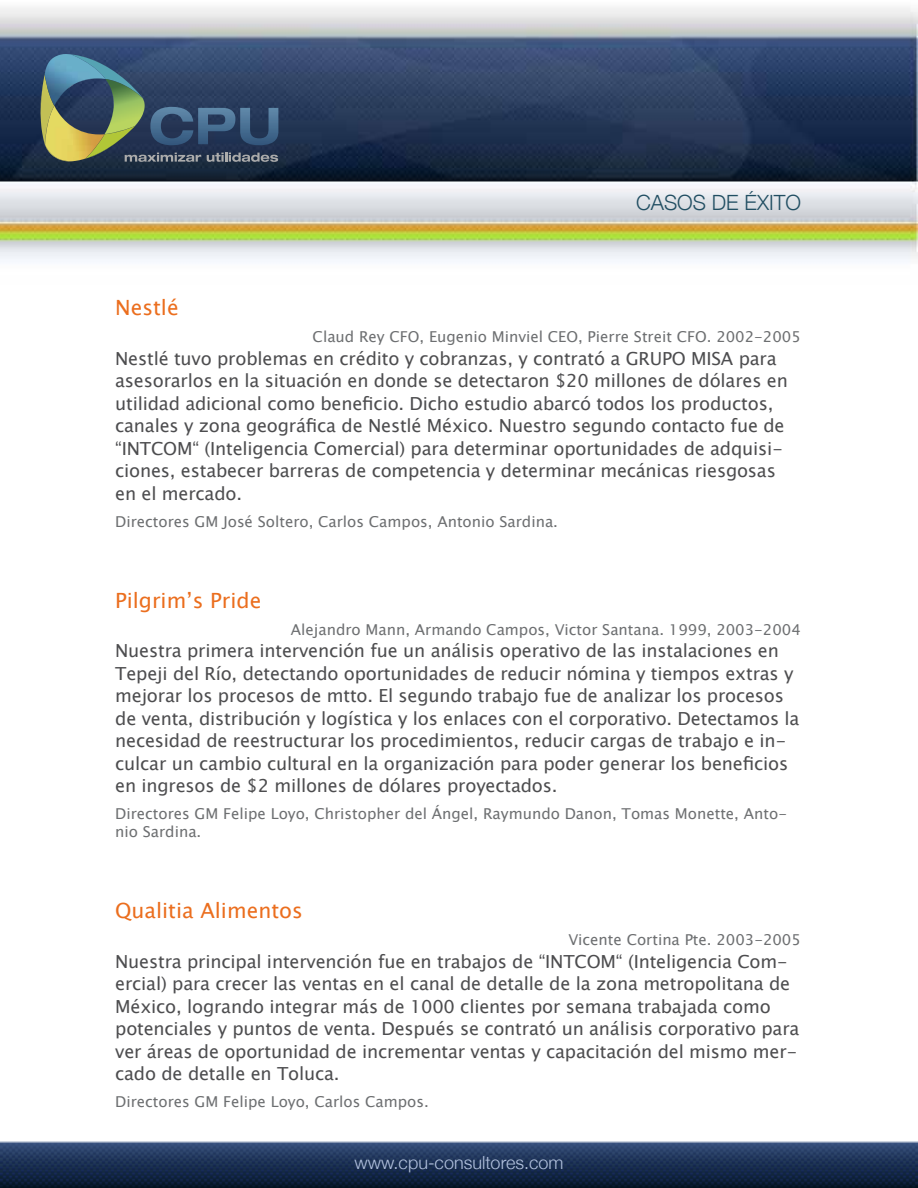
<style>
.page{position:relative;width:918px;height:1188px;background:#fff}
.page>*{position:absolute;margin:0;border:0;box-sizing:border-box;transform-origin:0 0}
.t1{font:21px "Lucida Sans Unicode";color:#eb6e1e}
.t2{font:300 21px "Helvetica Neue";color:#214e62}
.t3{font:18px/22.5px "Lucida Sans Unicode";letter-spacing:-.01em;color:#4d4d4f}
.t4{font:300 18px "Helvetica Neue";color:#b2c1de}
.t5{font:15px/18px "Lucida Sans Unicode";color:#6d6f71}
</style>
<div class="page">
<img style="left:0;top:1142px;width:918px;height:46px">
<img style="left:0;top:7px;width:918px;height:253px">
<svg style="left:39px;top:54px;width:239px;height:108px;background:#4a5f6a"></svg>
<p class="t1" style="left:115px;top:291px;width:65px">Nestlé</p>
<p class="t2" style="left:636px;top:189px;width:166px">CASOS DE ÉXITO</p>
<p class="t5" style="left:313px;top:328px;width:490px">Claud Rey CFO, Eugenio Minviel CEO, Pierre Streit CFO. 2002-2005</p>
<p class="t3" style="left:115px;top:347px;width:674px">Nestlé tuvo problemas en crédito y cobranzas, y contrató a GRUPO MISA para asesorarlos en la situación en donde se detectaron $20 millones de dólares en utilidad adicional como beneficio. Dicho estudio abarcó todos los productos, canales y zona geográfica de Nestlé México. Nuestro segundo contacto fue de “INTCOM“ (Inteligencia Comercial) para determinar oportunidades de adquisi&shy;ciones, estabecer barreras de competencia y determinar mecánicas riesgosas en el mercado.</p>
<p class="t5" style="left:115px;top:512px;width:444px">Directores GM José Soltero, Carlos Campos, Antonio Sardina.</p>
<p class="t1" style="left:115px;top:584px;width:148px">Pilgrim’s Pride</p>
<p class="t5" style="left:291px;top:620px;width:512px">Alejandro Mann, Armando Campos, Victor Santana. 1999, 2003-2004</p>
<p class="t3" style="left:115px;top:640px;width:686px">Nuestra primera intervención fue un análisis operativo de las instalaciones en Tepeji del Río, detectando oportunidades de reducir nómina y tiempos extras y mejorar los procesos de mtto. El segundo trabajo fue de analizar los procesos de venta, distribución y logística y los enlaces con el corporativo. Detectamos la necesidad de reestructurar los procedimientos, reducir cargas de trabajo e in&shy;culcar un cambio cultural en la organización para poder generar los beneficios en ingresos de $2 millones de dólares proyectados.</p>
<p class="t5" style="left:115px;top:805px;width:673px">Directores GM Felipe Loyo, Christopher del Ángel, Raymundo Danon, Tomas Monette, Anto&shy;nio Sardina.</p>
<p class="t1" style="left:115px;top:894px;width:189px">Qualitia Alimentos</p>
<p class="t5" style="left:568px;top:931px;width:234px">Vicente Cortina Pte. 2003-2005</p>
<p class="t3" style="left:115px;top:950px;width:686px">Nuestra principal intervención fue en trabajos de “INTCOM“ (Inteligencia Com&shy;ercial) para crecer las ventas en el canal de detalle de la zona metropolitana de México, logrando integrar más de 1000 clientes por semana trabajada como potenciales y puntos de venta. Después se contrató un análisis corporativo para ver áreas de oportunidad de incrementar ventas y capacitación del mismo mer&shy;cado de detalle en Toluca.</p>
<p class="t5" style="left:115px;top:1093px;width:315px">Directores GM Felipe Loyo, Carlos Campos.</p>
<p class="t4" style="left:355px;top:1152px;width:210px">www.cpu-consultores.com</p>
</div>
